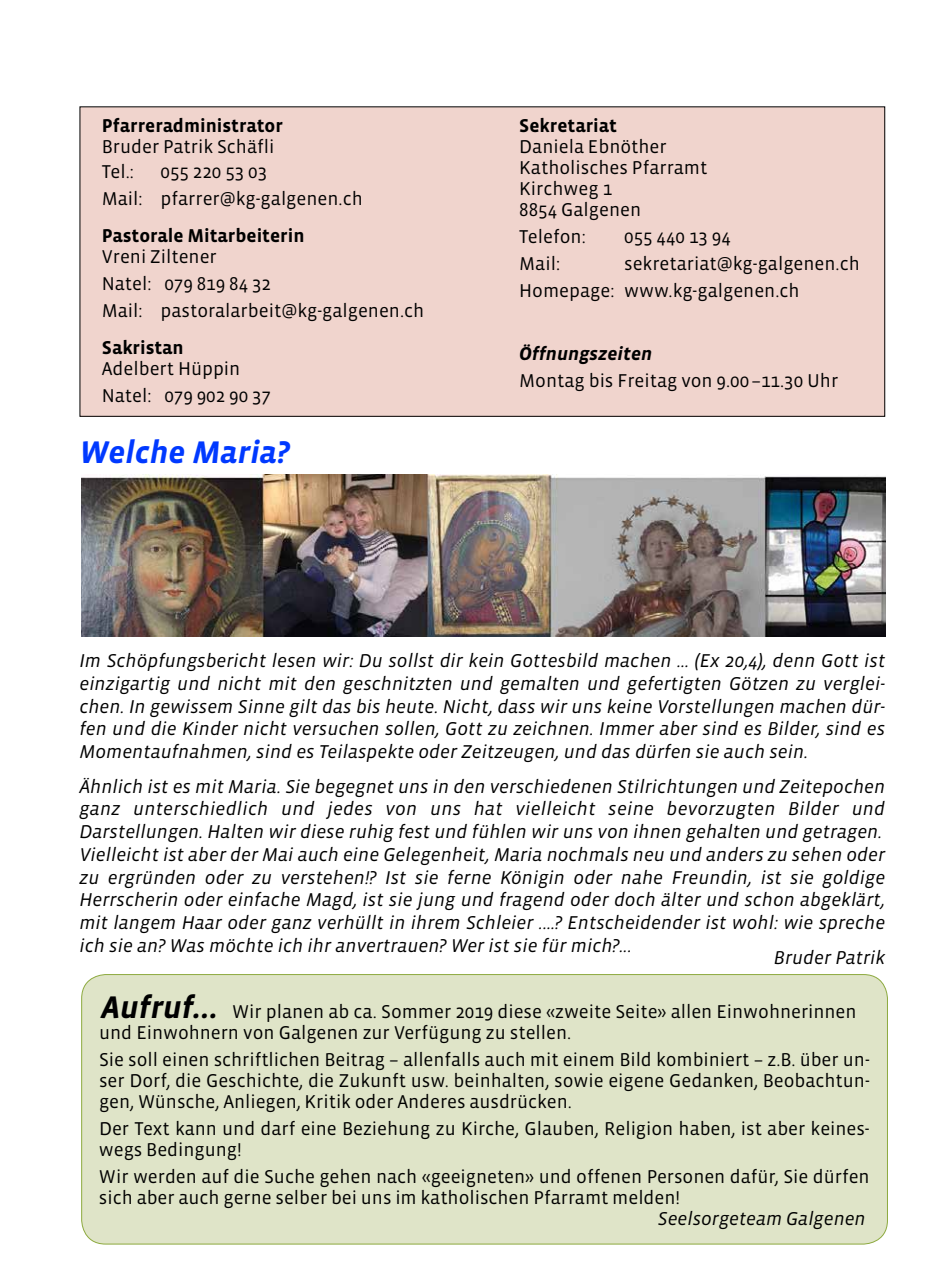
<style>
.page{position:relative;width:942px;height:1276px;background:#fff}
.page>*{position:absolute;margin:0;border:0;box-sizing:border-box;transform-origin:0 0}
.t1{font:italic 700 32px "Vista Sans";color:#0039ff}
.t2{font:italic 19px/22.8px "Vista Sans";color:#000;text-align:justify}
.t3{font:19px/21px "Vista Sans";color:#000}
.t4{font:700 19px "Vista Sans";color:#000}
.t5{font:italic 700 19px "Vista Sans";color:#000}
.s1{font-weight:700;font-style:italic;font-size:32px}
</style>
<div class="page">
<div style="left:80px;top:107px;width:804px;height:309px;background:#f0d4cd"></div>
<img style="left:81px;top:474px;width:803px;height:163px">
<div style="left:82px;top:974px;width:805px;height:270px;background:#dfe4c8;border-radius:24px"></div>
<p class="t4" style="left:102px;top:116px;width:182px">Pfarreradministrator</p>
<p class="t3" style="left:102px;top:135px;width:174px;line-height:25px">Bruder Patrik Schäfli<br>Tel.:</p>
<p class="t3" style="left:102px;top:159px;width:262px;line-height:27px;text-indent:59px">055 220 53 03<br>Mail: pfarrer@kg-galgenen.ch</p>
<p class="t4" style="left:102px;top:226px;width:204px">Pastorale Mitarbeiterin</p>
<p class="t3" style="left:102px;top:244px;width:324px;line-height:27px">Vreni Ziltener<br>Natel: 079 819 84 32<br>Mail: pastoralarbeit@kg-galgenen.ch</p>
<p class="t4" style="left:102px;top:338px;width:83px">Sakristan</p>
<p class="t3" style="left:102px;top:356px;width:171px;line-height:27px">Adelbert Hüppin<br>Natel: 079 902 90 37</p>
<h1 class="t1" style="left:79px;top:435px;width:212px">Welche Maria?</h1>
<p class="t4" style="left:519px;top:116px;width:99px">Sekretariat</p>
<p class="t3" style="left:519px;top:137px;width:189px">Daniela Ebnöther<br>Katholisches Pfarramt<br>Kirchweg 1<br>8854 Galgenen</p>
<p class="t3" style="left:519px;top:227px;width:68px">Telefon:</p>
<p class="t3" style="left:624px;top:227px;width:108px">055 440 13 94</p>
<p class="t3" style="left:519px;top:254px;width:42px">Mail:</p>
<p class="t3" style="left:519px;top:251px;width:342px;line-height:27px;text-indent:105px">sekretariat@kg-galgenen.ch<br>Homepage: www.kg-galgenen.ch</p>
<p class="t5" style="left:519px;top:344px;width:134px">Öffnungszeiten</p>
<p class="t3" style="left:519px;top:371px;width:320px">Montag bis Freitag von 9.00–11.30 Uhr</p>
<p class="t2" style="left:79px;top:650px;width:807px">Im Schöpfungsbericht lesen wir: Du sollst dir kein Gottesbild machen ... (Ex 20,4), denn Gott ist einzigartig und nicht mit den geschnitzten und gemalten und gefertigten Götzen zu verglei&shy;chen. In gewissem Sinne gilt das bis heute. Nicht, dass wir uns keine Vorstellungen machen dür&shy;fen und die Kinder nicht versuchen sollen, Gott zu zeichnen. Immer aber sind es Bilder, sind es Momentaufnahmen, sind es Teilaspekte oder Zeitzeugen, und das dürfen sie auch sein.</p>
<p class="t2" style="left:79px;top:775px;width:807px;text-align:left">Ähnlich ist es mit Maria. Sie begegnet uns in den verschiedenen Stilrichtungen und Zeitepochen ganz unterschiedlich und jedes von uns hat vielleicht seine bevorzugten Bilder und Darstellungen. Halten wir diese ruhig fest und fühlen wir uns von ihnen gehalten und getragen.<br>Vielleicht ist aber der Mai auch eine Gelegenheit, Maria nochmals neu und anders zu sehen oder zu ergründen oder zu verstehen!? Ist sie ferne Königin oder nahe Freundin, ist sie goldige Herrscherin oder einfache Magd, ist sie jung und fragend oder doch älter und schon abgeklärt, mit langem Haar oder ganz verhüllt in ihrem Schleier ....? Entscheidender ist wohl: wie spreche ich sie an? Was möchte ich ihr anvertrauen? Wer ist sie für mich?...</p>
<p class="t2" style="left:773px;top:946px;width:113px">Bruder Patrik</p>
<p class="t3" style="left:99px;top:1002px;width:758px"><span class="s1">Aufruf…</span> Wir planen ab ca. Sommer 2019 diese «zweite Seite» allen Einwohnerinnen und Einwohnern von Galgenen zur Verfügung zu stellen.</p>
<p class="t3" style="left:99px;top:1050px;width:772px;text-align:justify">Sie soll einen schriftlichen Beitrag – allenfalls auch mit einem Bild kombiniert – z.B. über un&shy;ser Dorf, die Geschichte, die Zukunft usw. beinhalten, sowie eigene Gedanken, Beobachtun&shy;gen, Wünsche, Anliegen, Kritik oder Anderes ausdrücken.</p>
<p class="t3" style="left:99px;top:1119px;width:771px">Der Text kann und darf eine Beziehung zu Kirche, Glauben, Religion haben, ist aber keines&shy;wegs Bedingung!</p>
<p class="t3" style="left:99px;top:1167px;width:772px">Wir werden auf die Suche gehen nach «geeigneten» und offenen Personen dafür, Sie dürfen sich aber auch gerne selber bei uns im katholischen Pfarramt melden!</p>
<p class="t2" style="left:657px;top:1208px;width:209px">Seelsorgeteam Galgenen</p>
</div>
